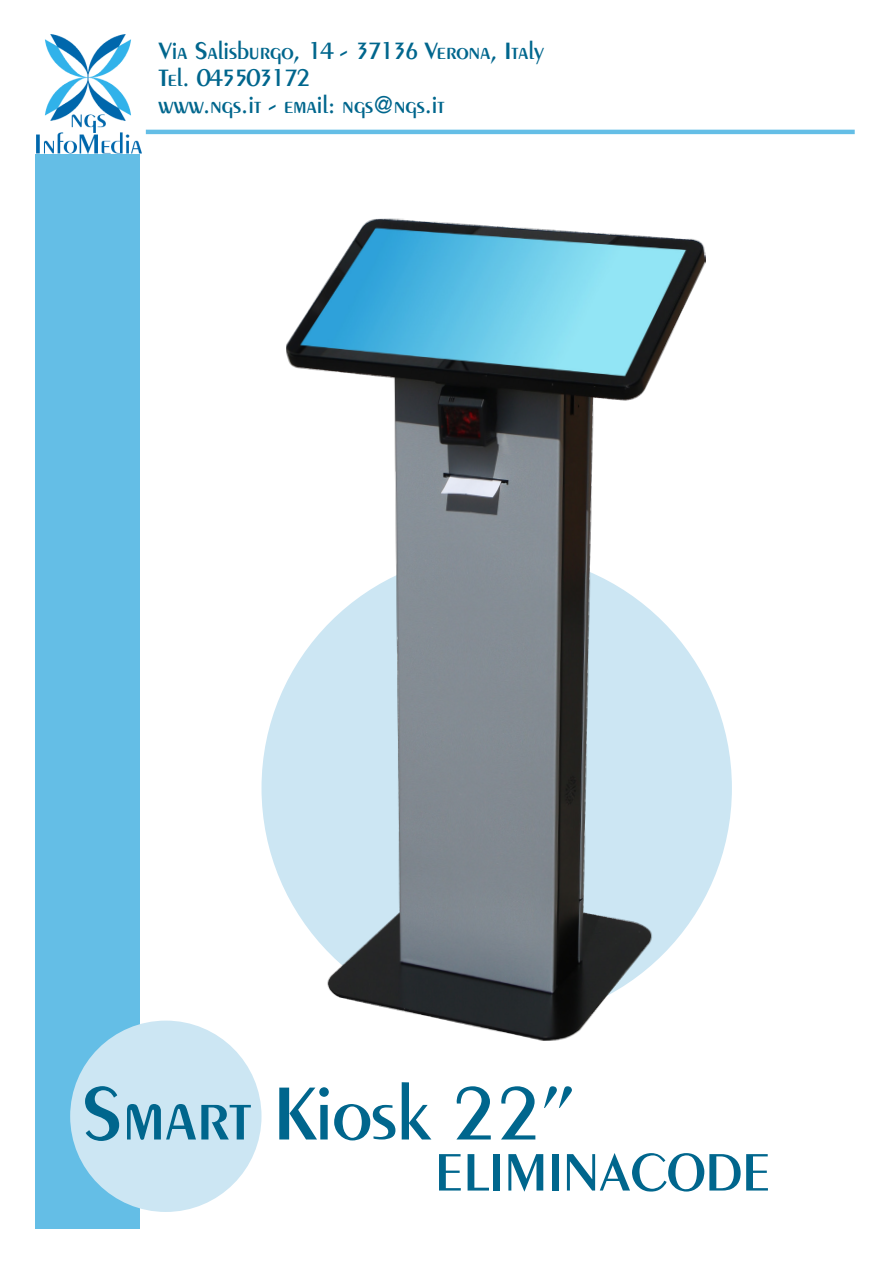
<style>
.page{position:relative;width:893px;height:1263px;background:#fff}
.page>*{position:absolute;margin:0;border:0;box-sizing:border-box;transform-origin:0 0}
.t1{font:80.1px "Penguin Plain";color:#00668d}
.t2{font:56.25px "Penguin Plain";color:#00668d}
.t3{font:25.5px/27px "Penguin Plain";color:#00668d}
</style>
<div class="page">
<div style="left:35px;top:154px;width:105px;height:1074px;background:#64bee6"></div>
<img style="left:36px;top:34px;width:106px;height:119px">
<hr style="left:146px;top:130px;width:709px;height:4px;background:#64bee6">
<div style="left:70px;top:1020px;width:191px;height:192px;background:#cce6f3;border-radius:50%"></div>
<div style="left:261px;top:553px;width:471px;height:470px;background:#cce6f3;border-radius:50%"></div>
<img style="left:284px;top:218px;width:432px;height:823px">
<p class="t3" style="left:159px;top:36px;width:387px">Via Salisburgo, 14 - 37136 Verona, Italy<br>Tel. 045503172<br>www.ngs.it - email: ngs@ngs.it</p>
<p class="t1" style="left:81px;top:1066px;width:492px">Smart Kiosk 22”</p>
<p class="t2" style="left:435px;top:1139px;width:337px">ELIMINACODE</p>
</div>
